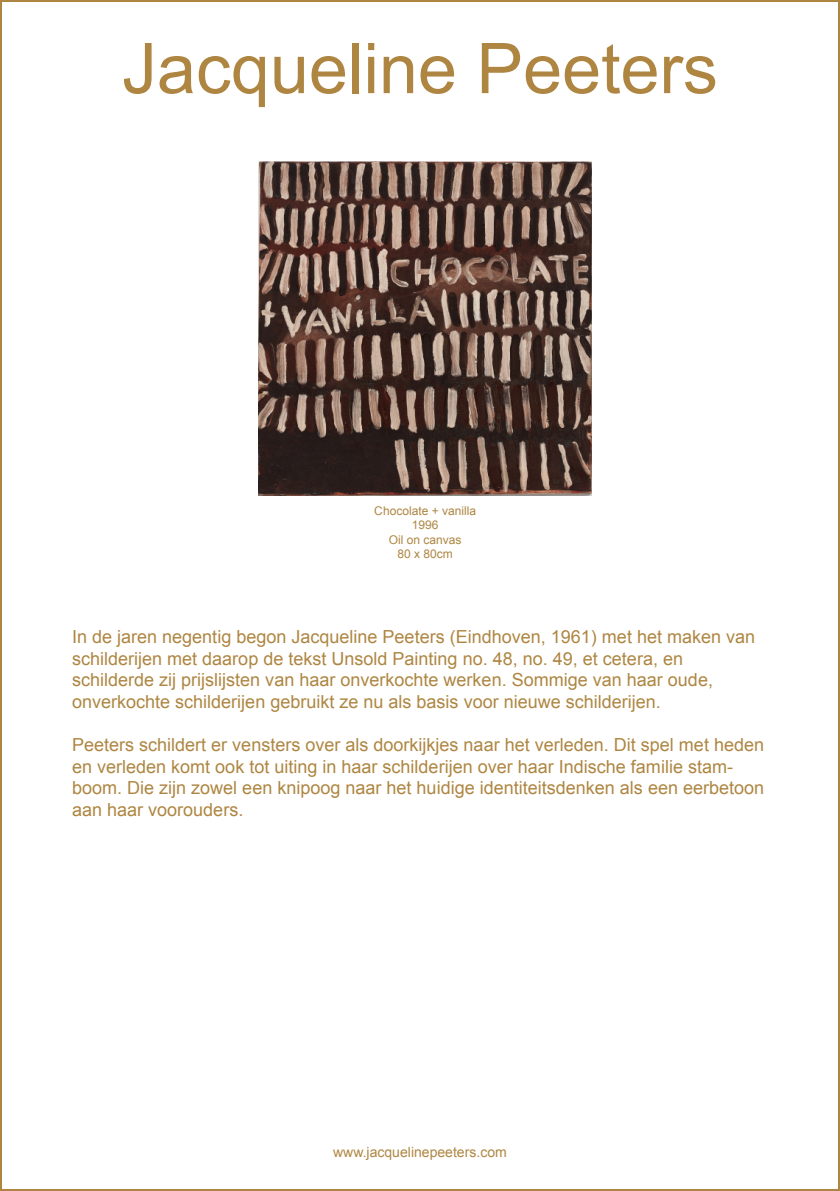
<style>
.page{position:relative;width:840px;height:1191px;background:#fff}
.page>*{position:absolute;margin:0;border:0;box-sizing:border-box;transform-origin:0 0}
.t1{font:70px "Arial";color:#ae8642}
.t2{font:18px/21.6px "Arial";color:#ae8642}
.t3{font:14px "Arial";color:#ae8642}
.t4{font:12px "Arial";color:#ae8642}
</style>
<div class="page">
<img style="left:259px;top:162px;width:332px;height:333px">
<p class="t1" style="left:122px;top:23px;width:597px">Jacqueline Peeters</p>
<p class="t4" style="left:374px;top:503px;width:103px">Chocolate + vanilla</p>
<p class="t4" style="left:411px;top:517px;width:28px">1996</p>
<p class="t4" style="left:388px;top:531px;width:74px">Oil on canvas</p>
<p class="t4" style="left:397px;top:546px;width:57px">80 x 80cm</p>
<p class="t2" style="left:72px;top:626px;width:684px">In de jaren negentig begon Jacqueline Peeters (Eindhoven, 1961) met het maken van schilderijen met daarop de tekst Unsold Painting no. 48, no. 49, et cetera, en</p>
<p class="t2" style="left:72px;top:669px;width:642px">schilderde zij prijslijsten van haar onverkochte werken. Sommige van haar oude,</p>
<p class="t2" style="left:72px;top:691px;width:590px">onverkochte schilderijen gebruikt ze nu als basis voor nieuwe schilderijen.</p>
<p class="t2" style="left:72px;top:734px;width:693px">Peeters schildert er vensters over als doorkijkjes naar het verleden. Dit spel met heden en verleden komt ook tot uiting in haar schilderijen over haar Indische familie stam&shy;boom. Die zijn zowel een knipoog naar het huidige identiteitsdenken als een eerbetoon aan haar voorouders.</p>
<p class="t3" style="left:333px;top:1142px;width:175px">www.jacquelinepeeters.com</p>
</div>
